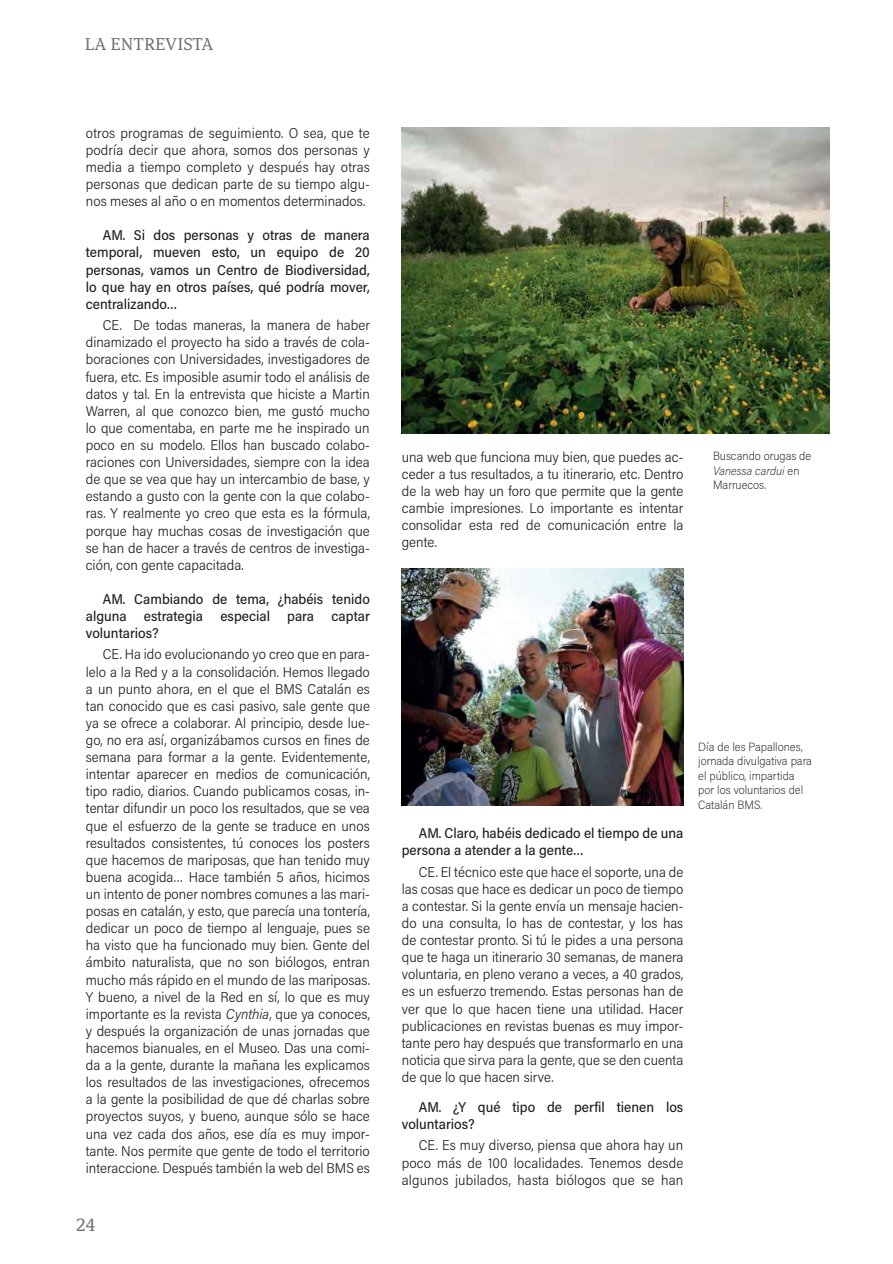
<style>
.page{position:relative;width:893px;height:1264px;background:#fff}
.page>*{position:absolute;margin:0;border:0;box-sizing:border-box;transform-origin:0 0}
.t1{font:19.5px "Capitolina";color:#6d6e71}
.t2{font:18px "Capitolina";color:#6d6e71}
.t3{font:300 14.25px/17.1px "Acumin Pro Semi Cond";color:#231f20;text-align:justify}
.t4{font:500 14.25px/17.1px "Acumin Pro Semi Cond";color:#231f20;text-align:justify}
.t5{font:200 12px/14.4px "Acumin Pro Semi Cond";color:#231f20}
.s1{font-style:italic}
</style>
<div class="page">
<img style="left:401px;top:127px;width:428px;height:306px">
<img style="left:401px;top:568px;width:282px;height:237px">
<p class="t2" style="left:85px;top:34px;width:130px">LA ENTREVISTA</p>
<p class="t3" style="left:86px;top:124px;width:285px">otros programas de seguimiento. O sea, que te podría decir que ahora, somos dos personas y media a tiempo completo y después hay otras personas que dedican parte de su tiempo algu&shy;nos meses al año o en momentos determinados.</p>
<p class="t4" style="left:86px;top:226px;width:285px;text-indent:17px">AM. Si dos personas y otras de manera temporal, mueven esto, un equipo de 20 personas, vamos un Centro de Biodiversidad, lo que hay en otros países, qué podría mover, centralizando…</p>
<p class="t3" style="left:86px;top:316px;width:285px;text-indent:17px">CE. De todas maneras, la manera de haber dinamizado el proyecto ha sido a través de cola&shy;boraciones con Universidades, investigadores de fuera, etc. Es imposible asumir todo el análisis de datos y tal. En la entrevista que hiciste a Martin Warren, al que conozco bien, me gustó mucho lo que comentaba, en parte me he inspirado un poco en su modelo. Ellos han buscado colabo&shy;raciones con Universidades, siempre con la idea de que se vea que hay un intercambio de base, y estando a gusto con la gente con la que colabo&shy;ras. Y realmente yo creo que esta es la fórmula, porque hay muchas cosas de investigación que se han de hacer a través de centros de investiga&shy;ción, con gente capacitada.</p>
<p class="t4" style="left:86px;top:589px;width:285px;text-indent:17px">AM. Cambiando de tema, ¿habéis tenido alguna estrategia especial para captar voluntarios?</p>
<p class="t3" style="left:86px;top:645px;width:285px;text-indent:17px">CE. Ha ido evolucionando yo creo que en para&shy;lelo a la Red y a la consolidación. Hemos llegado a un punto ahora, en el que el BMS Catalán es tan conocido que es casi pasivo, sale gente que ya se ofrece a colaborar. Al principio, desde lue&shy;go, no era así, organizábamos cursos en fines de semana para formar a la gente. Evidentemente, intentar aparecer en medios de comunicación, tipo radio, diarios. Cuando publicamos cosas, in&shy;tentar difundir un poco los resultados, que se vea que el esfuerzo de la gente se traduce en unos resultados consistentes, tú conoces los posters que hacemos de mariposas, que han tenido muy buena acogida… Hace también 5 años, hicimos un intento de poner nombres comunes a las mari&shy;posas en catalán, y esto, que parecía una tontería, dedicar un poco de tiempo al lenguaje, pues se ha visto que ha funcionado muy bien. Gente del ámbito naturalista, que no son biólogos, entran mucho más rápido en el mundo de las mariposas.<br>Y bueno, a nivel de la Red en sí, lo que es muy importante es la revista <span class="s1">Cynthia</span>, que ya conoces, y después la organización de unas jornadas que hacemos bianuales, en el Museo. Das una comi&shy;da a la gente, durante la mañana les explicamos los resultados de las investigaciones, ofrecemos a la gente la posibilidad de que dé charlas sobre proyectos suyos, y bueno, aunque sólo se hace una vez cada dos años, ese día es muy impor&shy;tante. Nos permite que gente de todo el territorio interaccione. Después también la web del BMS es</p>
<h1 class="t1" style="left:76px;top:1212px;width:21px">24</h1>
<p class="t3" style="left:401px;top:447px;width:283px">una web que funciona muy bien, que puedes ac&shy;ceder a tus resultados, a tu itinerario, etc. Dentro de la web hay un foro que permite que la gente cambie impresiones. Lo importante es intentar consolidar esta red de comunicación entre la gente.</p>
<p class="t5" style="left:713px;top:448px;width:100px">Buscando orugas de<br><span class="s1">Vanessa cardui</span> en<br>Marruecos.</p>
<p class="t4" style="left:401px;top:824px;width:283px;text-indent:17px">AM. Claro, habéis dedicado el tiempo de una persona a atender a la gente…</p>
<p class="t3" style="left:401px;top:862px;width:283px;text-indent:17px">CE. El técnico este que hace el soporte, una de las cosas que hace es dedicar un poco de tiempo a contestar. Si la gente envía un mensaje hacien&shy;do una consulta, lo has de contestar, y los has de contestar pronto. Si tú le pides a una persona que te haga un itinerario 30 semanas, de manera voluntaria, en pleno verano a veces, a 40 grados, es un esfuerzo tremendo. Estas personas han de ver que lo que hacen tiene una utilidad. Hacer publicaciones en revistas buenas es muy impor&shy;tante pero hay después que transformarlo en una noticia que sirva para la gente, que se den cuenta de que lo que hacen sirve.</p>
<p class="t4" style="left:401px;top:1097px;width:283px;text-indent:17px">AM. ¿Y qué tipo de perfil tienen los voluntarios?</p>
<p class="t3" style="left:401px;top:1136px;width:283px;text-indent:17px">CE. Es muy diverso, piensa que ahora hay un poco más de 100 localidades. Tenemos desde algunos jubilados, hasta biólogos que se han</p>
<p class="t5" style="left:698px;top:739px;width:115px">Día de les Papallones, jornada divulgativa para el público, impartida por los voluntarios del<br>Catalán BMS.</p>
</div>
